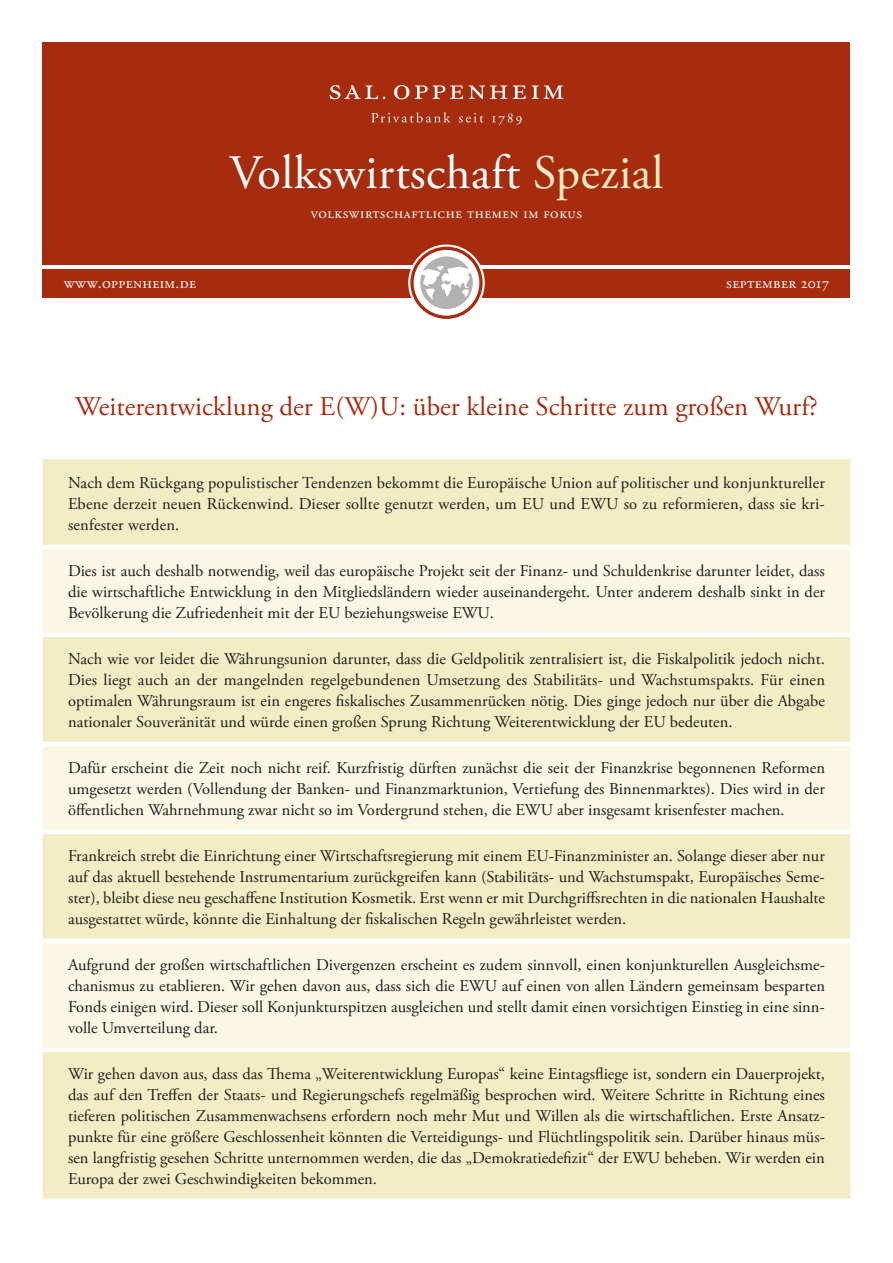
<style>
.page{position:relative;width:893px;height:1263px;background:#fff}
.page>*{position:absolute;margin:0;border:0;box-sizing:border-box;transform-origin:0 0}
.t1{font:48px "Adobe Garamond Pro";letter-spacing:.01em;color:#fff}
.t2{font:27px "Adobe Garamond Pro";color:#a62c0d}
.t3{font:16.5px/21px "Adobe Garamond Pro";color:#1d1d1b;text-align:justify}
.t4{font:15.75px "Adobe Garamond Regular SC";letter-spacing:.02em;color:#fff}
.t5{font:15px "Adobe Garamond Regular SC";letter-spacing:.04em;color:#fff}
.s1{color:#f3edc5}
</style>
<div class="page">
<div style="left:43px;top:43px;width:807px;height:222px;background:#a62c0d"></div>
<div style="left:43px;top:269px;width:807px;height:29px;background:#a62c0d"></div>
<svg style="left:394px;top:85px;width:15px;height:14px"></svg>
<svg style="left:513px;top:86px;width:13px;height:13px"></svg>
<svg style="left:415px;top:86px;width:92px;height:13px"></svg>
<svg style="left:330px;top:85px;width:55px;height:14px"></svg>
<svg style="left:532px;top:86px;width:31px;height:13px"></svg>
<svg style="left:459px;top:113px;width:25px;height:9px"></svg>
<svg style="left:492px;top:114px;width:30px;height:11px"></svg>
<svg style="left:371px;top:112px;width:79px;height:10px"></svg>
<svg style="left:408px;top:244px;width:77px;height:77px"></svg>
<svg style="left:410px;top:247px;width:73px;height:72px"></svg>
<div style="left:414px;top:250px;width:65px;height:66px;background:#fff;border-radius:50%"></div>
<div style="left:420px;top:256px;width:53px;height:53px;background:#b2b2b2;border-radius:50%"></div>
<svg style="left:420px;top:266px;width:52px;height:34px"></svg>
<div style="left:43px;top:459px;width:807px;height:740px;background:#f3edc5"></div>
<svg style="left:43px;top:549px;width:807px;height:499px;background:#f6f2d7"></svg>
<hr style="left:43px;top:545px;width:807px;height:4px;background:#fff">
<hr style="left:43px;top:633px;width:807px;height:4px;background:#fff">
<hr style="left:43px;top:742px;width:807px;height:4px;background:#fff">
<hr style="left:43px;top:830px;width:807px;height:4px;background:#fff">
<hr style="left:43px;top:939px;width:807px;height:4px;background:#fff">
<hr style="left:43px;top:1048px;width:807px;height:4px;background:#fff">
<h1 class="t1" style="left:229px;top:144px;width:436px">Volkswirtschaft <span class="s1">Spezial</span></h1>
<p class="t5" style="left:311px;top:205px;width:273px">volkswirtschaftliche themen im fokus</p>
<p class="t4" style="left:64px;top:274px;width:134px">www.oppenheim.de</p>
<p class="t4" style="left:726px;top:274px;width:104px">september 2017</p>
<h2 class="t2" style="left:75px;top:390px;width:744px">Weiterentwicklung der E(W)U: über kleine Schritte zum großen Wurf?</h2>
<p class="t3" style="left:68px;top:473px;width:758px">Nach dem Rückgang populistischer Tendenzen bekommt die Europäische Union auf politischer und konjunktureller Ebene derzeit neuen Rückenwind. Dieser sollte genutzt werden, um EU und EWU so zu reformieren, dass sie kri&shy;senfester werden.</p>
<p class="t3" style="left:68px;top:561px;width:758px">Dies ist auch deshalb notwendig, weil das europäische Projekt seit der Finanz- und Schuldenkrise darunter leidet, dass die wirtschaftliche Entwicklung in den Mitgliedsländern wieder auseinandergeht. Unter anderem deshalb sinkt in der Bevölkerung die Zufriedenheit mit der EU beziehungsweise EWU.</p>
<p class="t3" style="left:68px;top:649px;width:758px">Nach wie vor leidet die Währungsunion darunter, dass die Geldpolitik zentralisiert ist, die Fiskalpolitik jedoch nicht.<br>Dies liegt auch an der mangelnden regelgebundenen Umsetzung des Stabilitäts- und Wachstumspakts. Für einen optimalen Währungsraum ist ein engeres fiskalisches Zusammenrücken nötig. Dies ginge jedoch nur über die Abgabe nationaler Souveränität und würde einen großen Sprung Richtung Weiterentwicklung der EU bedeuten.</p>
<p class="t3" style="left:68px;top:758px;width:758px">Dafür erscheint die Zeit noch nicht reif. Kurzfristig dürften zunächst die seit der Finanzkrise begonnenen Reformen umgesetzt werden (Vollendung der Banken- und Finanzmarktunion, Vertiefung des Binnenmarktes). Dies wird in der öffentlichen Wahrnehmung zwar nicht so im Vordergrund stehen, die EWU aber insgesamt krisenfester machen.</p>
<p class="t3" style="left:68px;top:846px;width:758px">Frankreich strebt die Einrichtung einer Wirtschaftsregierung mit einem EU-Finanzminister an. Solange dieser aber nur auf das aktuell bestehende Instrumentarium zurückgreifen kann (Stabilitäts- und Wachstumspakt, Europäisches Seme&shy;ster), bleibt diese neu geschaffene Institution Kosmetik. Erst wenn er mit Durchgriffsrechten in die nationalen Haushalte ausgestattet würde, könnte die Einhaltung der fiskalischen Regeln gewährleistet werden.</p>
<p class="t3" style="left:68px;top:955px;width:758px">Aufgrund der großen wirtschaftlichen Divergenzen erscheint es zudem sinnvoll, einen konjunkturellen Ausgleichsme&shy;chanismus zu etablieren. Wir gehen davon aus, dass sich die EWU auf einen von allen Ländern gemeinsam besparten Fonds einigen wird. Dieser soll Konjunkturspitzen ausgleichen und stellt damit einen vorsichtigen Einstieg in eine sinn&shy;volle Umverteilung dar.</p>
<p class="t3" style="left:68px;top:1064px;width:758px">Wir gehen davon aus, dass das Thema „Weiterentwicklung Europas“ keine Eintagsfliege ist, sondern ein Dauerprojekt, das auf den Treffen der Staats- und Regierungschefs regelmäßig besprochen wird. Weitere Schritte in Richtung eines tieferen politischen Zusammenwachsens erfordern noch mehr Mut und Willen als die wirtschaftlichen. Erste Ansatz&shy;punkte für eine größere Geschlossenheit könnten die Verteidigungs- und Flüchtlingspolitik sein. Darüber hinaus müs&shy;sen langfristig gesehen Schritte unternommen werden, die das „Demokratiedefizit“ der EWU beheben. Wir werden ein Europa der zwei Geschwindigkeiten bekommen.</p>
</div>
